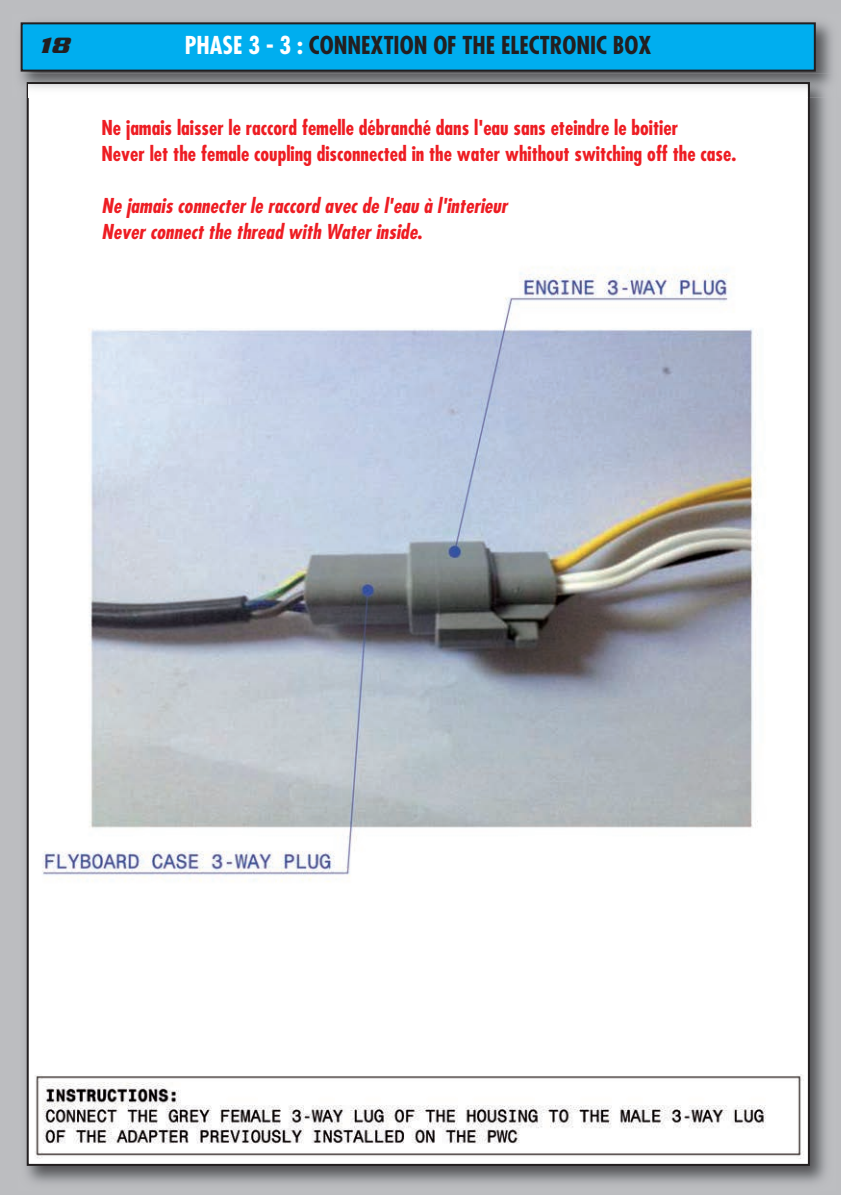
<style>
.page{position:relative;width:841px;height:1195px;background:#fff}
.page>*{position:absolute;margin:0;border:0;box-sizing:border-box;transform-origin:0 0}
.t1{font:700 condensed 24px "Futura";color:#231f20}
.t2{font:italic 700 24px "Serpentine";color:#231f20}
.t3{font:700 condensed 20px/25.8px "Futura";color:#ee1d23}
.t4{font:italic 700 condensed 20px/25.8px "Futura";color:#ee1d23}
.s1{color:#fff}
.s2{font-style:normal}
</style>
<div class="page">
<hr style="left:839px;top:0;width:1px;height:1195px;background:#bcbdc0">
<div style="left:0;top:0;width:839px;height:1195px;background:#bcbdc0"></div>
<img style="left:26px;top:97px;width:800px;height:1086px">
<img style="left:30px;top:97px;width:776px;height:1063px">
<img style="left:20px;top:22px;width:812px;height:51px">
<img style="left:20px;top:73px;width:812px;height:24px">
<img style="left:27px;top:82px;width:782px;height:15px">
<img style="left:28px;top:83px;width:780px;height:14px">
<img style="left:29px;top:84px;width:777px;height:13px">
<div style="left:22px;top:23px;width:792px;height:48px;background:#00aeef"></div>
<div style="left:21px;top:22px;width:794px;height:50px;border:2px solid #231f20"></div>
<p class="t2" style="left:39px;top:38px;width:31px">18</p>
<p class="t1" style="left:185px;top:35px;width:468px"><span class="s1">PHASE 3 - 3 :</span> CONNEXTION OF THE ELECTRONIC BOX</p>
<p class="t3" style="left:101px;top:117px;width:636px">Ne jamais laisser le raccord femelle débranché dans l'eau sans eteindre le boitier<br>Never let the female coupling disconnected in the water whithout switching off the case.</p>
<p class="t4" style="left:101px;top:194px;width:407px">Ne jamais connecter le raccord avec de l'eau à l'interieur<br>Never connect the thread with Water inside<span class="s2">.</span></p>
</div>
